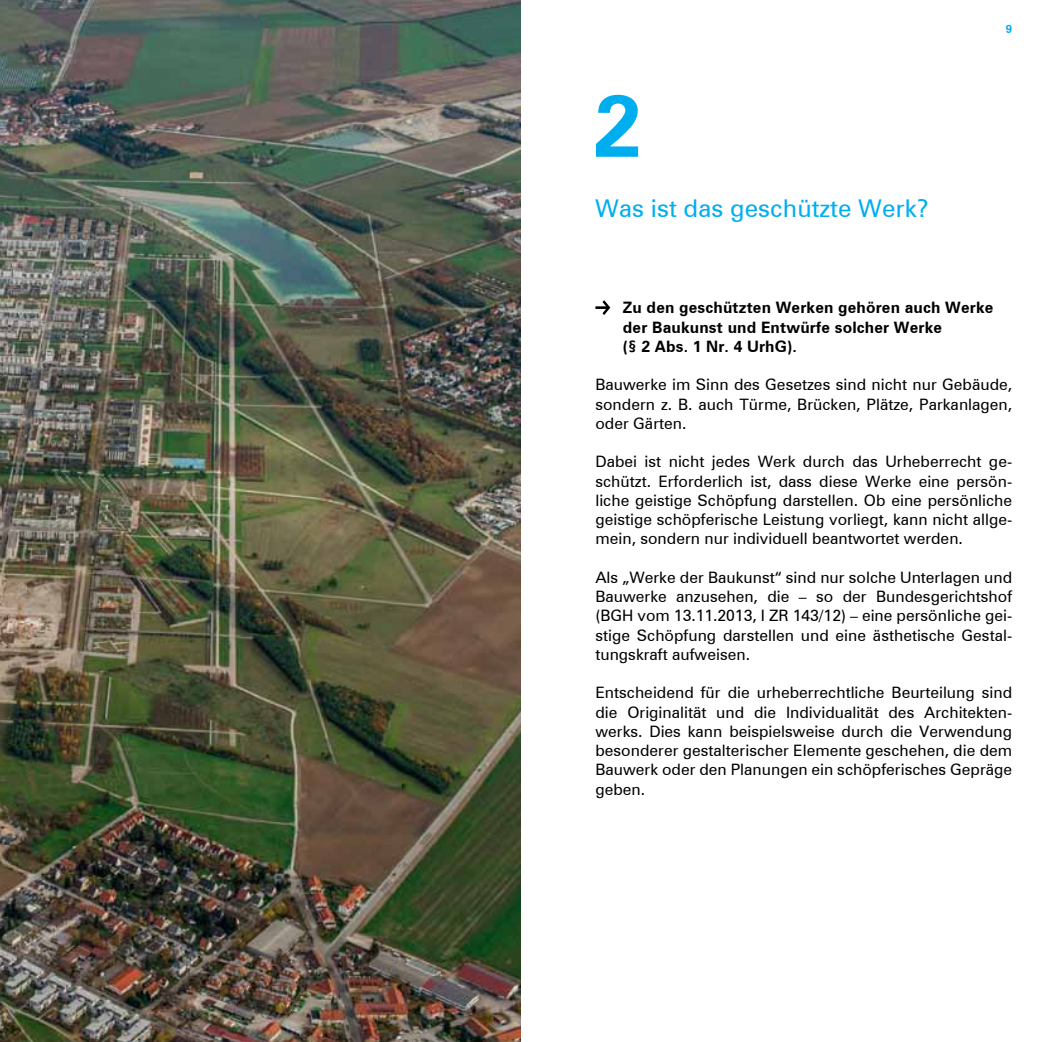
<style>
.page{position:relative;width:1042px;height:1042px;background:#fff}
.page>*{position:absolute;margin:0;border:0;box-sizing:border-box;transform-origin:0 0}
.t1{font:700 87.5px "Zurich BT";color:#00aeef}
.t2{font:24.5px "Zurich BT";color:#00aeef}
.t3{font:15.75px/19.2px "Zurich BT";color:#000;text-align:justify}
.t4{font:700 15.75px/19.2px "Zurich BT";letter-spacing:.01em;color:#000}
.t5{font:700 11.38px "Zurich BT";color:#00aeef}
</style>
<div class="page">
<svg style="left:595px;top:300px;width:15px;height:15px"></svg>
<img style="left:0;top:0;width:521px;height:1042px">
<h1 class="t1" style="left:593px;top:72px;width:50px">2</h1>
<h2 class="t2" style="left:595px;top:193px;width:335px">Was ist das geschützte Werk?</h2>
<p class="t5" style="left:1006px;top:22px;width:8px">9</p>
<p class="t4" style="left:623px;top:298px;width:372px">Zu den geschützten Werken gehören auch Werke der Baukunst und Entwürfe solcher Werke<br>(§ 2 Abs. 1 Nr. 4 UrhG).</p>
<p class="t3" style="left:595px;top:375px;width:418px">Bauwerke im Sinn des Gesetzes sind nicht nur Gebäude, sondern z. B. auch Türme, Brücken, Plätze, Parkanlagen, oder Gärten.</p>
<p class="t3" style="left:595px;top:452px;width:418px">Dabei ist nicht jedes Werk durch das Urheberrecht ge&shy;schützt. Erforderlich ist, dass diese Werke eine persön&shy;liche geistige Schöpfung darstellen. Ob eine persönliche geistige schöpferische Leistung vorliegt, kann nicht allge&shy;mein, sondern nur individuell beantwortet werden.</p>
<p class="t3" style="left:595px;top:567px;width:418px">Als „Werke der Baukunst“ sind nur solche Unterlagen und Bauwerke anzusehen, die – so der Bundesgerichtshof (BGH vom 13.11.2013, I ZR 143/12) – eine persönliche gei&shy;stige Schöpfung darstellen und eine ästhetische Gestal&shy;tungskraft aufweisen.</p>
<p class="t3" style="left:595px;top:683px;width:418px">Entscheidend für die urheberrechtliche Beurteilung sind die Originalität und die Individualität des Architekten&shy;werks. Dies kann beispielsweise durch die Verwendung besonderer gestalterischer Elemente geschehen, die dem Bauwerk oder den Planungen ein schöpferisches Gepräge geben.</p>
</div>
